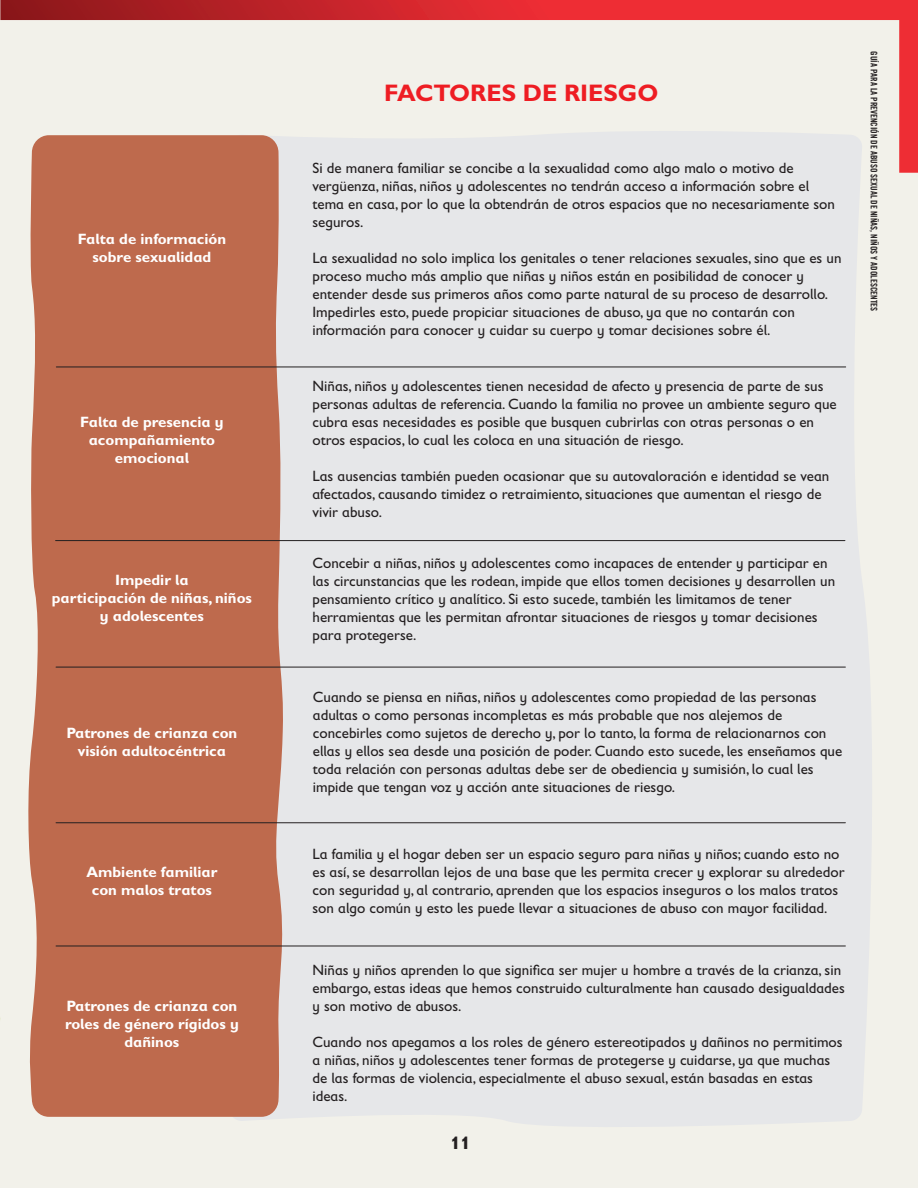
<style>
.page{position:relative;width:918px;height:1188px;background:#f2f1ea}
.page>*{position:absolute;margin:0;border:0;box-sizing:border-box;transform-origin:0 0}
.t1{font:700 24px "Gill Sans Infant Std";color:#ee1d23}
.t2{font:700 18px "Gill Sans Infant Std";color:#231f20}
.t3{font:15px/18px "Gill Sans Infant Std";color:#231f20}
.t4{font:700 15px/18px "Gill Sans Infant Std";color:#fff;text-align:center}
.t5{font:9px "Trade Gothic LT Com Bd Cn 20";color:#231f20}
</style>
<div class="page">
<div style="left:234px;top:173px;width:638px;height:954px;background:#e6e7e9"></div>
<div style="left:28px;top:173px;width:259px;height:944px;background:#be6a4d"></div>
<hr style="left:56px;top:367px;width:790px;height:1px;background:#231f20">
<hr style="left:56px;top:540px;width:789px;height:1px;background:#231f20">
<hr style="left:56px;top:667px;width:789px;height:1px;background:#231f20">
<hr style="left:56px;top:822px;width:789px;height:1px;background:#231f20">
<hr style="left:56px;top:946px;width:789px;height:1px;background:#231f20">
<svg style="left:0;top:0;width:918px;height:173px"></svg>
<p class="t4" style="left:78px;top:230px;width:150px">Falta de información sobre sexualidad</p>
<p class="t4" style="left:80px;top:412px;width:145px">Falta de presencia y acompañamiento emocional</p>
<p class="t4" style="left:52px;top:571px;width:202px">Impedir la<br>participación de niñas, niños y adolescentes</p>
<p class="t4" style="left:67px;top:723px;width:172px">Patrones de crianza con visión adultocéntrica</p>
<p class="t4" style="left:86px;top:862px;width:132px">Ambiente familiar con malos tratos</p>
<p class="t4" style="left:65px;top:997px;width:175px">Patrones de crianza con roles de género rígidos y dañinos</p>
<h1 class="t1" style="left:384px;top:79px;width:276px">FACTORES DE RIESGO</h1>
<p class="t3" style="left:313px;top:159px;width:524px">Si de manera familiar se concibe a la sexualidad como algo malo o motivo de vergüenza, niñas, niños y adolescentes no tendrán acceso a información sobre el tema en casa, por lo que la obtendrán de otros espacios que no necesariamente son seguros.</p>
<p class="t3" style="left:313px;top:249px;width:531px">La sexualidad no solo implica los genitales o tener relaciones sexuales, sino que es un proceso mucho más amplio que niñas y niños están en posibilidad de conocer y entender desde sus primeros años como parte natural de su proceso de desarrollo.<br>Impedirles esto, puede propiciar situaciones de abuso, ya que no contarán con información para conocer y cuidar su cuerpo y tomar decisiones sobre él.</p>
<p class="t3" style="left:313px;top:377px;width:526px">Niñas, niños y adolescentes tienen necesidad de afecto y presencia de parte de sus personas adultas de referencia. Cuando la familia no provee un ambiente seguro que cubra esas necesidades es posible que busquen cubrirlas con otras personas o en otros espacios, lo cual les coloca en una situación de riesgo.</p>
<p class="t3" style="left:313px;top:467px;width:518px">Las ausencias también pueden ocasionar que su autovaloración e identidad se vean afectados, causando timidez o retraimiento, situaciones que aumentan el riesgo de vivir abuso.</p>
<p class="t3" style="left:313px;top:554px;width:524px">Concebir a niñas, niños y adolescentes como incapaces de entender y participar en las circunstancias que les rodean, impide que ellos tomen decisiones y desarrollen un pensamiento crítico y analítico. Si esto sucede, también les limitamos de tener herramientas que les permitan afrontar situaciones de riesgos y tomar decisiones para protegerse.</p>
<p class="t3" style="left:313px;top:687px;width:531px">Cuando se piensa en niñas, niños y adolescentes como propiedad de las personas adultas o como personas incompletas es más probable que nos alejemos de concebirles como sujetos de derecho y, por lo tanto, la forma de relacionarnos con ellas y ellos sea desde una posición de poder. Cuando esto sucede, les enseñamos que toda relación con personas adultas debe ser de obediencia y sumisión, lo cual les impide que tengan voz y acción ante situaciones de riesgo.</p>
<p class="t3" style="left:313px;top:844px;width:534px">La familia y el hogar deben ser un espacio seguro para niñas y niños; cuando esto no es así, se desarrollan lejos de una base que les permita crecer y explorar su alrededor con seguridad y, al contrario, aprenden que los espacios inseguros o los malos tratos son algo común y esto les puede llevar a situaciones de abuso con mayor facilidad.</p>
<p class="t3" style="left:313px;top:961px;width:534px">Niñas y niños aprenden lo que significa ser mujer u hombre a través de la crianza, sin embargo, estas ideas que hemos construido culturalmente han causado desigualdades y son motivo de abusos.</p>
<p class="t3" style="left:313px;top:1033px;width:532px">Cuando nos apegamos a los roles de género estereotipados y dañinos no permitimos a niñas, niños y adolescentes tener formas de protegerse y cuidarse, ya que muchas de las formas de violencia, especialmente el abuso sexual, están basadas en estas ideas.</p>
<p class="t2" style="left:451px;top:1132px;width:21px">11</p>
<p class="t5" style="left:880px;top:51px;width:262px;rotate:90deg">GUÍA PARA LA PREVENCIÓN DE ABUSO SEXUAL DE NIÑAS, NIÑOS Y ADOLESCENTES</p>
</div>
